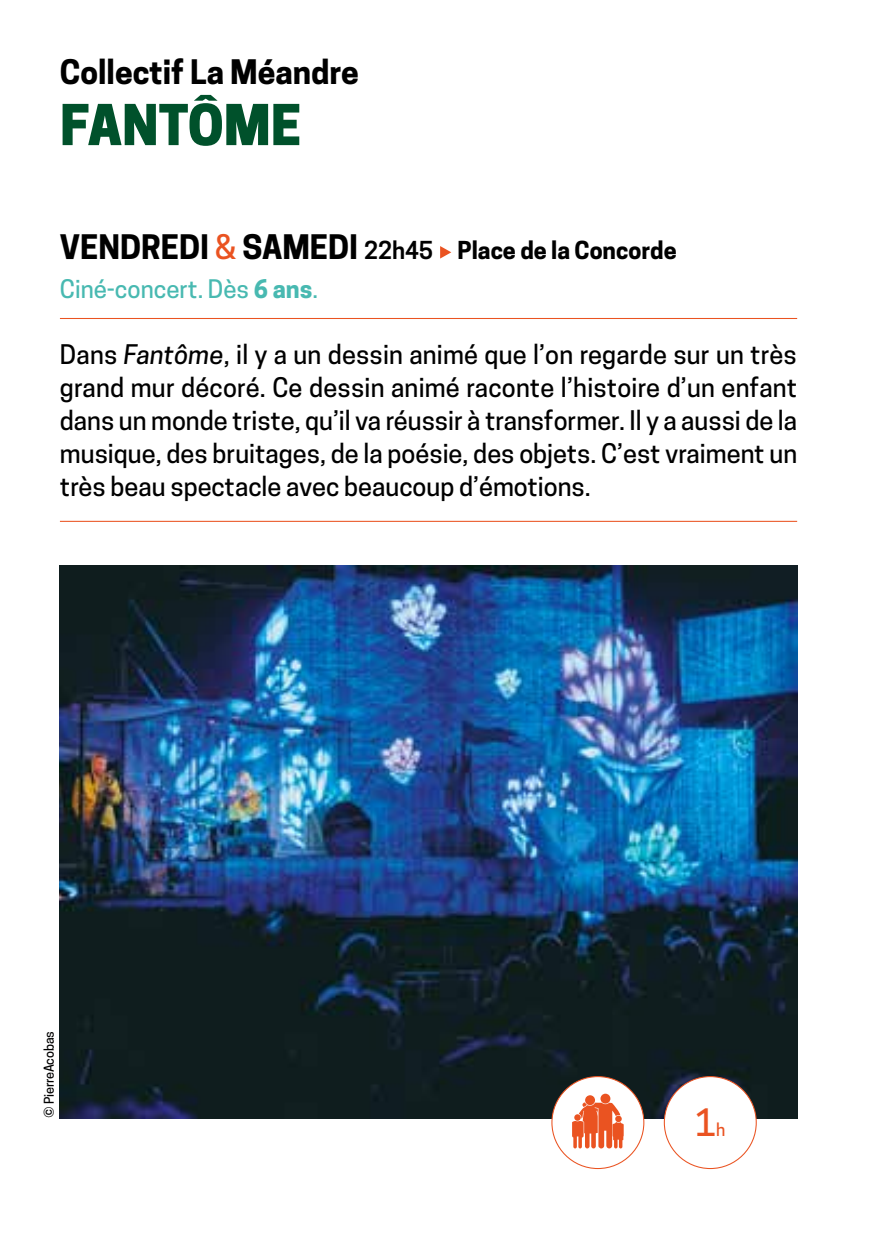
<style>
.page{position:relative;width:893px;height:1259px;background:#fff}
.page>*{position:absolute;margin:0;border:0;box-sizing:border-box;transform-origin:0 0}
.t1{font:800 52.8px "Cooper Hewitt";color:#00512b}
.t2{font:500 35.4px "Cooper Hewitt";color:#ea5321}
.t3{font:700 31.8px "Cooper Hewitt";color:#000}
.t4{font:500 25.5px/33px "Cooper Hewitt";color:#000;text-align:justify}
.t5{font:500 24px "Cooper Hewitt";color:#48b9b1}
.t6{font:700 23.4px "Cooper Hewitt";color:#000}
.t7{font:500 12.6px "Cooper Hewitt";letter-spacing:-.01em;color:#000}
.s1{font-size:31.8px}
.s2{font-weight:500;font-size:31.8px;color:#ea5321}
.s3{font-weight:600}
.s4{font-weight:700}
.s5{font-style:italic}
.s6{font-size:16.8px}
</style>
<div class="page">
<img style="left:60px;top:565px;width:737px;height:553px">
<hr style="left:60px;top:318px;width:737px;height:1px;background:#ea5321">
<hr style="left:60px;top:521px;width:737px;height:1px;background:#ea5321">
<svg style="left:440px;top:246px;width:11px;height:12px"></svg>
<div style="left:664px;top:1076px;width:92px;height:92px;background:#fff;border-radius:50%"></div>
<div style="left:552px;top:1076px;width:92px;height:92px;background:#fff;border-radius:50%"></div>
<div style="left:600px;top:1093px;width:10px;height:10px;background:#ea5321;border-radius:50%"></div>
<div style="left:585px;top:1095px;width:10px;height:10px;background:#ea5321;border-radius:50%"></div>
<svg style="left:572px;top:1102px;width:52px;height:46px"></svg>
<p class="t3" style="left:60px;top:53px;width:300px">Collectif La Méandre</p>
<h1 class="t1" style="left:60px;top:94px;width:243px">FANTÔME</h1>
<p class="t6" style="left:60px;top:236px;width:618px"><span class="s1">VENDREDI</span> <span class="s2">&amp;</span> <span class="s1">SAMEDI</span> <span class="s3">22h45</span> Place de la Concorde</p>
<p class="t5" style="left:60px;top:274px;width:260px">Ciné-concert. Dès <span class="s4">6 ans</span>.</p>
<p class="t4" style="left:60px;top:337px;width:739px">Dans <span class="s5">Fantôme</span>, il y a un dessin animé que l’on regarde sur un très grand mur décoré. Ce dessin animé raconte l’histoire d’un enfant dans un monde triste, qu’il va réussir à transformer. Il y a aussi de la musique, des bruitages, de la poésie, des objets. C’est vraiment un très beau spectacle avec beaucoup d’émotions.</p>
<p class="t7" style="left:42px;top:1118px;width:88px;rotate:-90deg">© PierreAcobas</p>
<h2 class="t2" style="left:695px;top:1101px;width:32px">1<span class="s6">h</span></h2>
</div>
